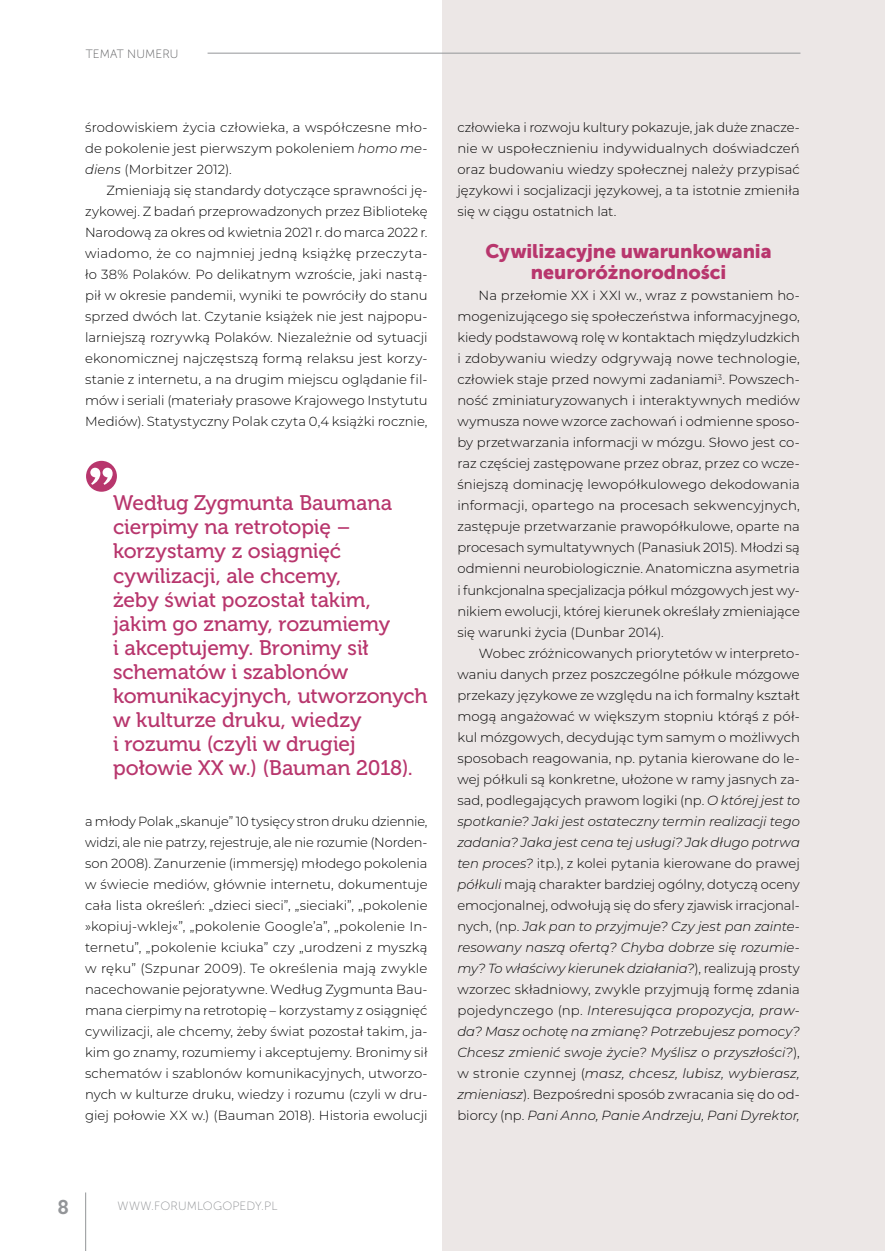
<style>
.page{position:relative;width:885px;height:1251px;background:#fff}
.page>*{position:absolute;margin:0;border:0;box-sizing:border-box;transform-origin:0 0}
.t1{font:700 24px "Verlag";color:#939598}
.t2{font:21px/24px "Museo 500";letter-spacing:-.005em;color:#b8366d}
.t3{font:19.5px/21px "Museo Sans 900";letter-spacing:-.005em;color:#b8366d;text-align:center}
.t4{font:300 13.2px/21px "Montserrat";color:#000;text-align:justify}
.t5{font:12px "Museo Sans 100";letter-spacing:.01em;color:#8f9194}
.t6{font:12px "Museo Sans 100";letter-spacing:.01em;color:#58595b}
.s1{font-style:italic}
</style>
<div class="page">
<div style="left:442px;top:0;width:442px;height:1250px;background:#ece7e6"></div>
<div style="left:86px;top:461px;width:31px;height:30px;background:#b8366d;border-radius:50%"></div>
<svg style="left:90px;top:467px;width:23px;height:18px"></svg>
<hr style="left:207px;top:53px;width:593px;height:1px;background:#939598">
<hr style="left:85px;top:1192px;width:1px;height:58px;background:#939598">
<p class="t6" style="left:86px;top:47px;width:94px">TEMAT NUMERU</p>
<p class="t4" style="left:85px;top:116px;width:344px">środowiskiem życia człowieka, a współczesne mło&shy;de pokolenie jest pierwszym pokoleniem <span class="s1">homo me&shy;diens</span> (Morbitzer 2012).</p>
<p class="t4" style="left:85px;top:179px;width:344px;text-indent:21px">Zmieniają się standardy dotyczące sprawności ję&shy;zykowej. Z badań przeprowadzonych przez Bibliotekę Narodową za okres od kwietnia 2021 r. do marca 2022 r. wiadomo, że co najmniej jedną książkę przeczyta&shy;ło 38% Polaków. Po delikatnym wzroście, jaki nastą&shy;pił w okresie pandemii, wyniki te powróciły do stanu sprzed dwóch lat. Czytanie książek nie jest najpopu&shy;larniejszą rozrywką Polaków. Niezależnie od sytuacji ekonomicznej najczęstszą formą relaksu jest korzy&shy;stanie z internetu, a na drugim miejscu oglądanie fil&shy;mów i seriali (materiały prasowe Krajowego Instytutu Mediów). Statystyczny Polak czyta 0,4 książki rocznie,</p>
<p class="t2" style="left:113px;top:491px;width:316px">Według Zygmunta Baumana cierpimy na retrotopię – korzystamy z osiągnięć cywilizacji, ale chcemy,<br>żeby świat pozostał takim, jakim go znamy, rozumiemy<br>i akceptujemy. Bronimy sił schematów i szablonów komunikacyjnych, utworzonych w kulturze druku, wiedzy<br>i rozumu (czyli w drugiej połowie XX w.) (Bauman 2018).</p>
<p class="t4" style="left:85px;top:809px;width:344px">a młody Polak „skanuje” 10 tysięcy stron druku dziennie, widzi, ale nie patrzy, rejestruje, ale nie rozumie (Norden&shy;son 2008). Zanurzenie (immersję) młodego pokolenia w świecie mediów, głównie internetu, dokumentuje cała lista określeń: „dzieci sieci”, „sieciaki”, „pokolenie »kopiuj-wklej«”, „pokolenie Google’a”, „pokolenie In&shy;ternetu”, „pokolenie kciuka” czy „urodzeni z myszką w ręku” (Szpunar 2009). Te określenia mają zwykle nacechowanie pejoratywne. Według Zygmunta Bau&shy;mana cierpimy na retrotopię – korzystamy z osiągnięć cywilizacji, ale chcemy, żeby świat pozostał takim, ja&shy;kim go znamy, rozumiemy i akceptujemy. Bronimy sił schematów i szablonów komunikacyjnych, utworzo&shy;nych w kulturze druku, wiedzy i rozumu (czyli w dru&shy;giej połowie XX w.) (Bauman 2018). Historia ewolucji</p>
<p class="t4" style="left:457px;top:116px;width:344px">człowieka i rozwoju kultury pokazuje, jak duże znacze&shy;nie w uspołecznieniu indywidualnych doświadczeń oraz budowaniu wiedzy społecznej należy przypisać językowi i socjalizacji językowej, a ta istotnie zmieniła się w ciągu ostatnich lat.</p>
<h3 class="t3" style="left:485px;top:241px;width:287px">Cywilizacyjne uwarunkowania neuroróżnorodności</h3>
<p class="t4" style="left:457px;top:284px;width:344px;text-indent:21px">Na przełomie XX i XXI w., wraz z powstaniem ho&shy;mogenizującego się społeczeństwa informacyjnego, kiedy podstawową rolę w kontaktach międzyludzkich i zdobywaniu wiedzy odgrywają nowe technologie, człowiek staje przed nowymi zadaniami<sup>3</sup>. Powszech&shy;ność zminiaturyzowanych i interaktywnych mediów wymusza nowe wzorce zachowań i odmienne sposo&shy;by przetwarzania informacji w mózgu. Słowo jest co&shy;raz częściej zastępowane przez obraz, przez co wcze&shy;śniejszą dominację lewopółkulowego dekodowania informacji, opartego na procesach sekwencyjnych, zastępuje przetwarzanie prawopółkulowe, oparte na procesach symultatywnych (Panasiuk 2015). Młodzi są odmienni neurobiologicznie. Anatomiczna asymetria i funkcjonalna specjalizacja półkul mózgowych jest wy&shy;nikiem ewolucji, której kierunek określały zmieniające się warunki życia (Dunbar 2014).</p>
<p class="t4" style="left:457px;top:641px;width:344px;text-indent:21px">Wobec zróżnicowanych priorytetów w interpreto&shy;waniu danych przez poszczególne półkule mózgowe przekazy językowe ze względu na ich formalny kształt mogą angażować w większym stopniu którąś z pół&shy;kul mózgowych, decydując tym samym o możliwych sposobach reagowania, np. pytania kierowane do le&shy;wej półkuli są konkretne, ułożone w ramy jasnych za&shy;sad, podlegających prawom logiki (np. <span class="s1">O której jest to spotkanie? Jaki jest ostateczny termin realizacji tego zadania? Jaka jest cena tej usługi? Jak długo potrwa ten proces?</span> itp.), z kolei pytania kierowane do prawej <span class="s1">półkuli</span> mają charakter bardziej ogólny, dotyczą oceny emocjonalnej, odwołują się do sfery zjawisk irracjonal&shy;nych, (np. <span class="s1">Jak pan to przyjmuje? Czy jest pan zainte&shy;resowany naszą ofertą? Chyba dobrze się rozumie&shy;my? To właściwy kierunek działania?</span>), realizują prosty wzorzec składniowy, zwykle przyjmują formę zdania pojedynczego (np. <span class="s1">Interesująca propozycja, praw&shy;da? Masz ochotę na zmianę? Potrzebujesz pomocy?<br>Chcesz zmienić swoje życie? Myślisz o przyszłości?</span>), w stronie czynnej (<span class="s1">masz, chcesz, lubisz, wybierasz, zmieniasz</span>). Bezpośredni sposób zwracania się do od&shy;biorcy (np. <span class="s1">Pani Anno, Panie Andrzeju, Pani Dyrektor,</span></p>
<h1 class="t1" style="left:57px;top:1186px;width:14px">8</h1>
<p class="t5" style="left:118px;top:1199px;width:161px">WWW.FORUMLOGOPEDY.PL</p>
</div>
